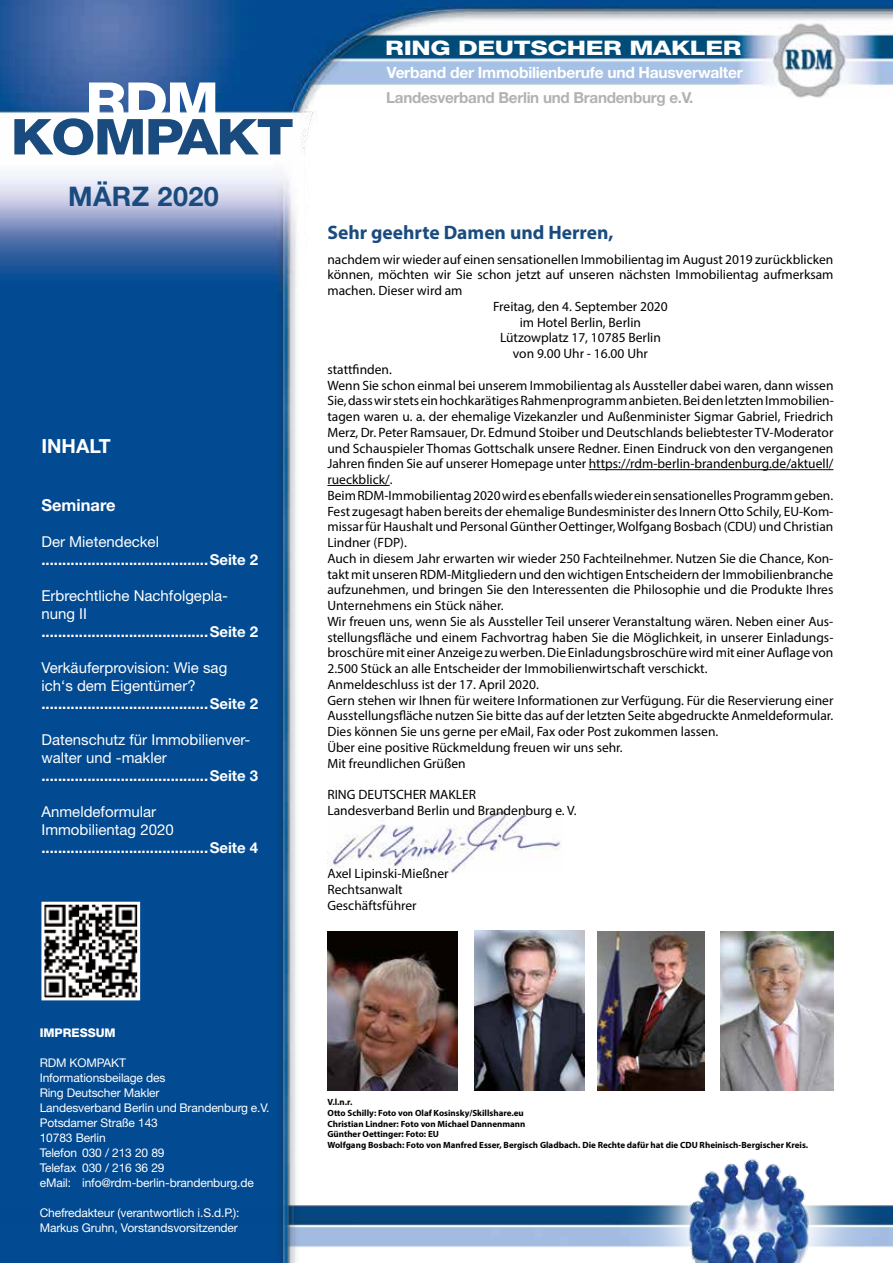
<style>
.page{position:relative;width:893px;height:1263px;background:#fff}
.page>*{position:absolute;margin:0;border:0;box-sizing:border-box;transform-origin:0 0}
.t1{font:800 49.5px "Helvetica Neue LT";letter-spacing:-.03em;color:#1a4b7e;scale:1.15 1}
.t2{font:800 49.5px "Helvetica Neue LT";color:#fff;scale:1.15 1}
.t3{font:700 27px "Helvetica Neue LT";letter-spacing:.015em;color:#1a4b7e}
.t4{font:800 20.1px "Helvetica Neue LT";letter-spacing:-.015em;color:#fff;scale:1.3 1}
.t5{font:700 19.5px "Myriad Pro";color:#1a4b7e}
.t6{font:700 19.5px "Helvetica Neue LT";color:#fff}
.t7{font:700 16.5px "Helvetica Neue LT";color:#fff}
.t8{font:700 15.6px "Helvetica Neue LT";letter-spacing:-.02em;color:#fff}
.t9{font:700 15.15px "Helvetica Neue LT";letter-spacing:-.02em;color:#b3b2b2}
.t10{font:700 15px "Helvetica Neue LT";color:#fff}
.t11{font:15px/18px "Helvetica Neue LT";color:#fff}
.t12{font:13.5px/15.8px "Myriad Pro";color:#000}
.t13{font:12px/15px "Helvetica Neue LT";letter-spacing:-.01em;color:#fff}
.t14{font:800 12px "Helvetica Neue LT";color:#fff}
.t15{font:700 9px/10.8px "Myriad Pro";color:#000}
</style>
<div class="page">
<img style="left:0;top:0;width:893px;height:1263px">
<img style="left:45px;top:906px;width:91px;height:90px">
<div style="left:41px;top:902px;width:99px;height:98px;border:3px solid #fff"></div>
<img style="left:327px;top:809px;width:237px;height:65px">
<hr style="left:589px;top:469px;width:244px;height:1px;background:#000">
<hr style="left:327px;top:485px;width:63px;height:1px;background:#000">
<img style="left:475px;top:931px;width:110px;height:160px">
<img style="left:721px;top:931px;width:112px;height:159px">
<img style="left:327px;top:931px;width:131px;height:159px">
<img style="left:597px;top:931px;width:108px;height:160px">
<h1 class="t2" style="left:85px;top:71px;width:118px">RDM</h1>
<h1 class="t1" style="left:11px;top:107px;width:247px">KOMPAKT</h1>
<h2 class="t3" style="left:68px;top:180px;width:152px">MÄRZ 2020</h2>
<h3 class="t6" style="left:41px;top:434px;width:71px">INHALT</h3>
<p class="t7" style="left:41px;top:495px;width:76px">Seminare</p>
<p class="t11" style="left:41px;top:532px;width:119px">Der Mietendeckel</p>
<p class="t10" style="left:41px;top:550px;width:218px">........................................Seite 2</p>
<p class="t11" style="left:41px;top:586px;width:188px">Erbrechtliche Nachfolgepla&shy;nung II</p>
<p class="t10" style="left:41px;top:622px;width:218px">........................................Seite 2</p>
<p class="t11" style="left:41px;top:658px;width:187px">Verkäuferprovision: Wie sag ich‘s dem Eigentümer?</p>
<p class="t10" style="left:41px;top:694px;width:218px">........................................Seite 2</p>
<p class="t11" style="left:41px;top:730px;width:210px">Datenschutz für Immobilienver&shy;walter und -makler</p>
<p class="t10" style="left:41px;top:766px;width:218px">........................................Seite 3</p>
<p class="t11" style="left:41px;top:802px;width:134px">Anmeldeformular<br>Immobilientag 2020</p>
<p class="t10" style="left:41px;top:838px;width:218px">........................................Seite 4</p>
<h3 class="t4" style="left:385px;top:36px;width:276px">RING DEUTSCHER MAKLER</h3>
<p class="t8" style="left:387px;top:63px;width:357px">Verband der Immobilienberufe und Hausverwalter</p>
<p class="t9" style="left:386px;top:88px;width:309px">Landesverband Berlin und Brandenburg e.V.</p>
<h3 class="t5" style="left:327px;top:220px;width:288px">Sehr geehrte Damen und Herren,</h3>
<p class="t12" style="left:327px;top:251px;width:507px">nachdem wir wieder auf einen sensationellen Immobilientag im August 2019 zurückblicken</p>
<p class="t12" style="left:327px;top:267px;width:507px">können, möchten wir Sie schon jetzt auf unseren nächsten Immobilientag aufmerksam</p>
<p class="t12" style="left:327px;top:282px;width:137px">machen. Dieser wird am</p>
<p class="t12" style="left:493px;top:298px;width:176px">Freitag, den 4. September 2020</p>
<p class="t12" style="left:520px;top:314px;width:123px">im Hotel Berlin, Berlin</p>
<p class="t12" style="left:500px;top:330px;width:162px">Lützowplatz 17, 10785 Berlin</p>
<p class="t12" style="left:513px;top:345px;width:137px">von 9.00 Uhr - 16.00 Uhr</p>
<p class="t12" style="left:327px;top:361px;width:66px">stattfinden.</p>
<p class="t12" style="left:327px;top:377px;width:508px">Wenn Sie schon einmal bei unserem Immobilientag als Aussteller dabei waren, dann wissen</p>
<p class="t12" style="left:327px;top:393px;width:508px">Sie, dass wir stets ein hochkarätiges Rahmenprogramm anbieten. Bei den letzten Immobilien-</p>
<p class="t12" style="left:327px;top:408px;width:507px">tagen waren u. a. der ehemalige Vizekanzler und Außenminister Sigmar Gabriel, Friedrich</p>
<p class="t12" style="left:327px;top:424px;width:507px">Merz, Dr. Peter Ramsauer, Dr. Edmund Stoiber und Deutschlands beliebtester TV-Moderator</p>
<p class="t12" style="left:327px;top:440px;width:507px">und Schauspieler Thomas Gottschalk unsere Redner. Einen Eindruck von den vergangenen</p>
<p class="t12" style="left:327px;top:456px;width:508px">Jahren finden Sie auf unserer Homepage unter https://rdm-berlin-brandenburg.de/aktuell/</p>
<p class="t12" style="left:327px;top:471px;width:67px">rueckblick/.</p>
<p class="t12" style="left:327px;top:487px;width:507px">Beim RDM-Immobilientag 2020 wird es ebenfalls wieder ein sensationelles Programm geben.</p>
<p class="t12" style="left:327px;top:503px;width:507px">Fest zugesagt haben bereits der ehemalige Bundesminister des Innern Otto Schily, EU-Kom-</p>
<p class="t12" style="left:327px;top:519px;width:507px">missar für Haushalt und Personal Günther Oettinger, Wolfgang Bosbach (CDU) und Christian</p>
<p class="t12" style="left:327px;top:534px;width:81px">Lindner (FDP).</p>
<p class="t12" style="left:327px;top:550px;width:507px">Auch in diesem Jahr erwarten wir wieder 250 Fachteilnehmer. Nutzen Sie die Chance, Kon-</p>
<p class="t12" style="left:327px;top:566px;width:507px">takt mit unseren RDM-Mitgliedern und den wichtigen Entscheidern der Immobilienbranche</p>
<p class="t12" style="left:327px;top:582px;width:507px">aufzunehmen, und bringen Sie den Interessenten die Philosophie und die Produkte Ihres</p>
<p class="t12" style="left:327px;top:598px;width:178px">Unternehmens ein Stück näher.</p>
<p class="t12" style="left:327px;top:613px;width:507px">Wir freuen uns, wenn Sie als Aussteller Teil unserer Veranstaltung wären. Neben einer Aus-</p>
<p class="t12" style="left:327px;top:629px;width:508px">stellungsfläche und einem Fachvortrag haben Sie die Möglichkeit, in unserer Einladungs-</p>
<p class="t12" style="left:327px;top:645px;width:507px">broschüre mit einer Anzeige zu werben. Die Einladungsbroschüre wird mit einer Auflage von</p>
<p class="t12" style="left:327px;top:661px;width:382px">2.500 Stück an alle Entscheider der Immobilienwirtschaft verschickt.</p>
<p class="t12" style="left:327px;top:676px;width:213px">Anmeldeschluss ist der 17. April 2020.</p>
<p class="t12" style="left:327px;top:692px;width:507px">Gern stehen wir Ihnen für weitere Informationen zur Verfügung. Für die Reservierung einer</p>
<p class="t12" style="left:327px;top:708px;width:507px">Ausstellungsfläche nutzen Sie bitte das auf der letzten Seite abgedruckte Anmeldeformular.</p>
<p class="t12" style="left:327px;top:724px;width:392px">Dies können Sie uns gerne per eMail, Fax oder Post zukommen lassen.</p>
<p class="t12" style="left:327px;top:739px;width:297px">Über eine positive Rückmeldung freuen wir uns sehr.</p>
<p class="t12" style="left:327px;top:755px;width:140px">Mit freundlichen Grüßen</p>
<p class="t12" style="left:327px;top:787px;width:251px">RING DEUTSCHER MAKLER<br>Landesverband Berlin und Brandenburg e. V.</p>
<p class="t12" style="left:327px;top:865px;width:123px">Axel Lipinski-Mießner<br>Rechtsanwalt<br>Geschäftsführer</p>
<p class="t14" style="left:40px;top:1025px;width:78px">IMPRESSUM</p>
<p class="t13" style="left:40px;top:1055px;width:231px">RDM KOMPAKT<br>Informationsbeilage des<br>Ring Deutscher Makler<br>Landesverband Berlin und Brandenburg e.V.<br>Potsdamer Straße 143<br>10783 Berlin<br>Telefon 030 / 213 20 89<br>Telefax 030 / 216 36 29<br>eMail: info@rdm-berlin-brandenburg.de</p>
<p class="t13" style="left:40px;top:1205px;width:201px">Chefredakteur (verantwortlich i.S.d.P.):<br>Markus Gruhn, Vorstandsvorsitzender</p>
<p class="t15" style="left:327px;top:1096px;width:482px">V.l.n.r.<br>Otto Schilly: Foto von Olaf Kosinsky/Skillshare.eu<br>Christian Lindner: Foto von Michael Dannenmann<br>Günther Oettinger: Foto: EU<br>Wolfgang Bosbach: Foto von Manfred Esser, Bergisch Gladbach. Die Rechte dafür hat die CDU Rheinisch-Bergischer Kreis.</p>
</div>
